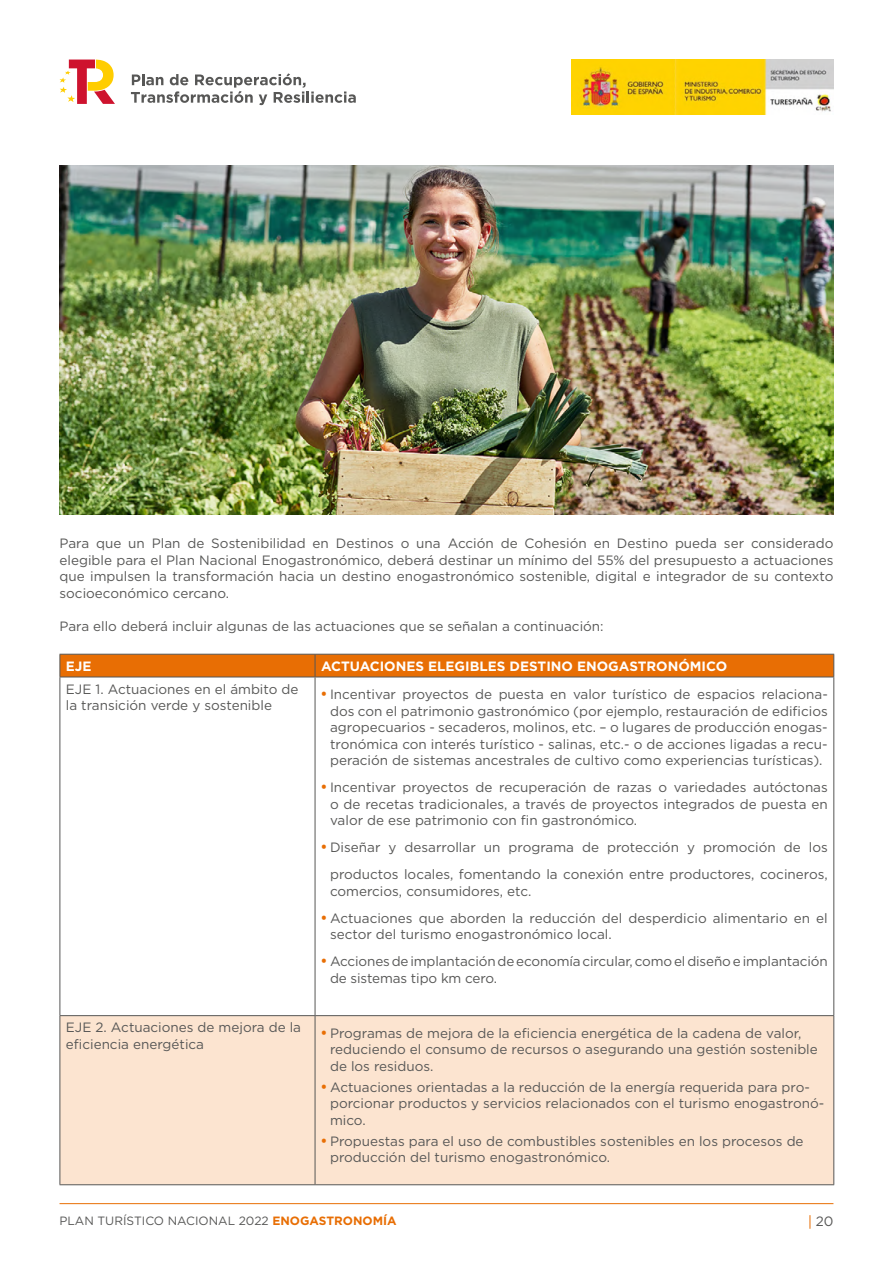
<style>
.page{position:relative;width:893px;height:1263px;background:#fff}
.page>*{position:absolute;margin:0;border:0;box-sizing:border-box;transform-origin:0 0}
.t1{font:13.5px/16.5px "Gotham";color:#575756}
.t2{font:700 13.5px "Gotham";color:#fff}
.t3{font:12px "Gotham";color:#575756}
.s1{font-family:"Oswald";font-weight:500;color:#e86e04}
.s2{font-weight:700;color:#e86e04}
</style>
<div class="page">
<svg style="left:810px;top:1215px;width:1px;height:14px"></svg>
<hr style="left:60px;top:1203px;width:773px;height:1px;background:#e86e04">
<img style="left:571px;top:60px;width:262px;height:54px">
<svg style="left:131px;top:73px;width:225px;height:32px"></svg>
<svg style="left:60px;top:60px;width:55px;height:44px"></svg>
<div style="left:61px;top:1016px;width:772px;height:168px;background:#fce4d0"></div>
<svg style="left:60px;top:654px;width:774px;height:23px;background:#e06d09"></svg>
<hr style="left:60px;top:677px;width:255px;height:1px;background:#575756">
<hr style="left:60px;top:677px;width:1px;height:338px;background:#575756">
<hr style="left:315px;top:677px;width:519px;height:1px;background:#575756">
<hr style="left:315px;top:677px;width:1px;height:338px;background:#575756">
<hr style="left:833px;top:677px;width:1px;height:338px;background:#575756">
<hr style="left:60px;top:1015px;width:255px;height:1px;background:#575756">
<hr style="left:60px;top:1016px;width:1px;height:168px;background:#575756">
<hr style="left:315px;top:1015px;width:519px;height:1px;background:#575756">
<hr style="left:315px;top:1016px;width:1px;height:168px;background:#575756">
<hr style="left:833px;top:1016px;width:1px;height:168px;background:#575756">
<hr style="left:60px;top:1184px;width:255px;height:1px;background:#575756">
<hr style="left:315px;top:1184px;width:519px;height:1px;background:#575756">
<img style="left:60px;top:166px;width:773px;height:348px">
<p class="t1" style="left:60px;top:535px;width:775px;text-align:justify">Para que un Plan de Sostenibilidad en Destinos o una Acción de Cohesión en Destino pueda ser considerado elegible para el Plan Nacional Enogastronómico, deberá destinar un mínimo del 55% del presupuesto a actuaciones que impulsen la transformación hacia un destino enogastronómico sostenible, digital e integrador de su contexto socioeconómico cercano.</p>
<p class="t1" style="left:60px;top:617px;width:546px">Para ello deberá incluir algunas de las actuaciones que se señalan a continuación:</p>
<p class="t2" style="left:66px;top:657px;width:27px">EJE</p>
<p class="t2" style="left:321px;top:657px;width:408px">ACTUACIONES ELEGIBLES DESTINO ENOGASTRONÓMICO</p>
<p class="t1" style="left:66px;top:680px;width:234px">EJE 1. Actuaciones en el ámbito de la transición verde y sostenible</p>
<p class="t1" style="left:330px;top:686px;width:499px;text-align:justify;text-indent:-9px"><span class="s1">•</span> Incentivar proyectos de puesta en valor turístico de espacios relaciona&shy;dos con el patrimonio gastronómico (por ejemplo, restauración de edificios agropecuarios - secaderos, molinos, etc. – o lugares de producción enogas&shy;tronómica con interés turístico - salinas, etc.- o de acciones ligadas a recu&shy;peración de sistemas ancestrales de cultivo como experiencias turísticas).</p>
<p class="t1" style="left:330px;top:779px;width:499px;text-align:justify;text-indent:-9px"><span class="s1">•</span> Incentivar proyectos de recuperación de razas o variedades autóctonas o de recetas tradicionales, a través de proyectos integrados de puesta en valor de ese patrimonio con fin gastronómico.</p>
<p class="t1" style="left:321px;top:833px;width:508px;line-height:27px;text-align:right"><span class="s1">•</span> Diseñar y desarrollar un programa de protección y promoción de los productos locales, fomentando la conexión entre productores, cocineros,</p>
<p class="t1" style="left:330px;top:882px;width:203px">comercios, consumidores, etc.</p>
<p class="t1" style="left:330px;top:909px;width:499px;text-indent:-9px"><span class="s1">•</span> Actuaciones que aborden la reducción del desperdicio alimentario en el sector del turismo enogastronómico local.</p>
<p class="t1" style="left:330px;top:953px;width:499px;text-indent:-9px"><span class="s1">•</span> Acciones de implantación de economía circular, como el diseño e implantación de sistemas tipo km cero.</p>
<p class="t1" style="left:66px;top:1019px;width:237px">EJE 2. Actuaciones de mejora de la eficiencia energética</p>
<p class="t1" style="left:330px;top:1024px;width:489px;text-indent:-9px"><span class="s1">•</span> Programas de mejora de la eficiencia energética de la cadena de valor, reduciendo el consumo de recursos o asegurando una gestión sostenible de los residuos.</p>
<p class="t1" style="left:330px;top:1078px;width:496px;text-indent:-9px"><span class="s1">•</span> Actuaciones orientadas a la reducción de la energía requerida para pro&shy;porcionar productos y servicios relacionados con el turismo enogastronó&shy;mico.</p>
<p class="t1" style="left:330px;top:1132px;width:475px;text-indent:-9px"><span class="s1">•</span> Propuestas para el uso de combustibles sostenibles en los procesos de producción del turismo enogastronómico.</p>
<p class="t3" style="left:60px;top:1213px;width:339px">PLAN TURÍSTICO NACIONAL 2022 <span class="s2">ENOGASTRONOMÍA</span></p>
<p class="t1" style="left:816px;top:1212px;width:19px">20</p>
</div>
